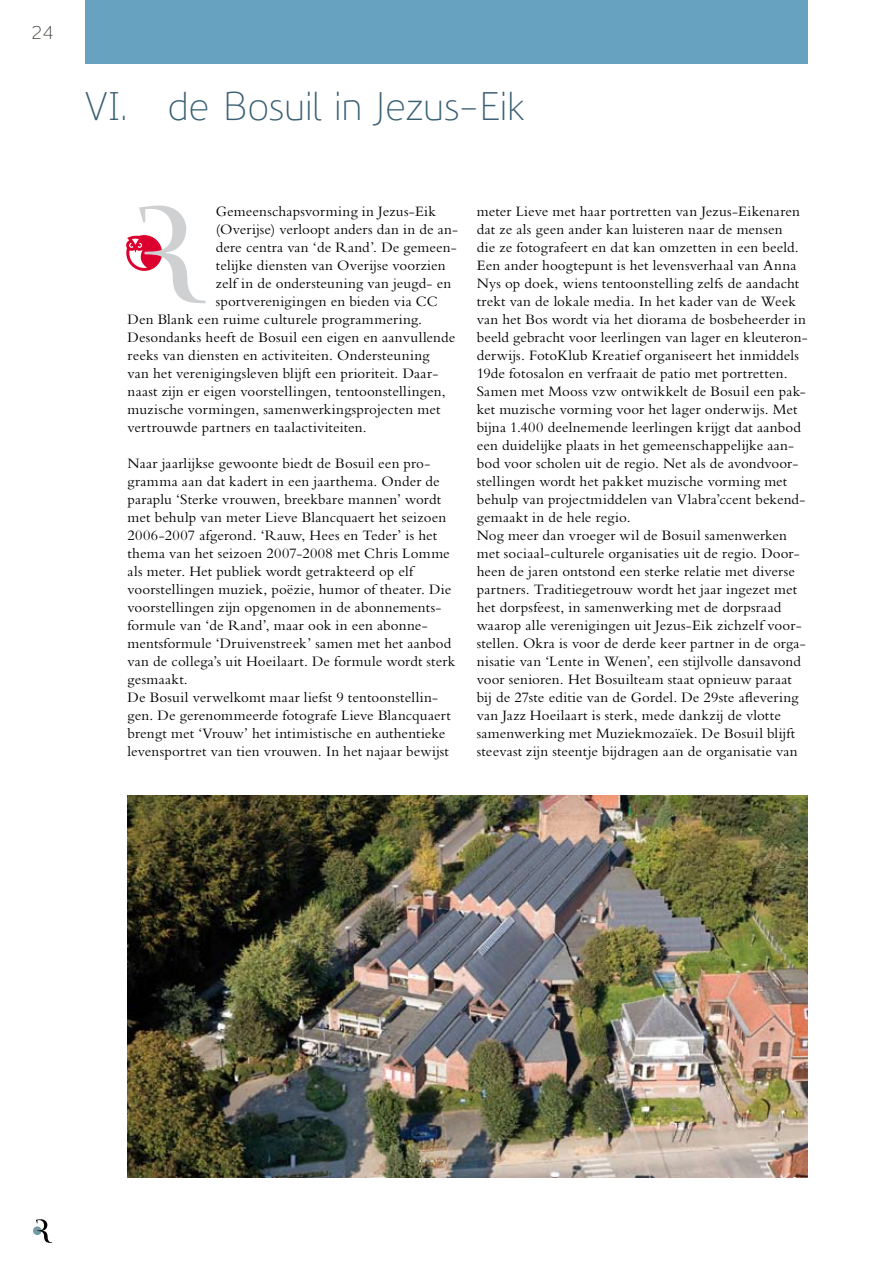
<style>
.page{position:relative;width:893px;height:1263px;background:#fff}
.page>*{position:absolute;margin:0;border:0;box-sizing:border-box;transform-origin:0 0}
.t1{font:300 39px "Precious Sans";letter-spacing:-.005em;color:#3a6074}
.t2{font:300 18px "Precious Sans";color:#33332d}
.t3{font:15px/18px "Bembo Std";letter-spacing:.01em;color:#000}
</style>
<div class="page">
<div style="left:33px;top:1226px;width:9px;height:9px;background:#749ba4;border-radius:50%"></div>
<svg style="left:36px;top:1219px;width:16px;height:24px"></svg>
<div style="left:85px;top:0;width:723px;height:64px;background:#67a2c0"></div>
<svg style="left:126px;top:206px;width:80px;height:97px"></svg>
<img style="left:128px;top:795px;width:680px;height:383px">
<p class="t2" style="left:31px;top:21px;width:25px">24</p>
<h1 class="t1" style="left:85px;top:81px;width:441px">VI. de Bosuil in Jezus-Eik</h1>
<p class="t3" style="left:216px;top:202px;width:222px">Gemeenschapsvorming in Jezus-Eik</p>
<p class="t3" style="left:216px;top:220px;width:244px">(Overijse) verloopt anders dan in de an-</p>
<p class="t3" style="left:216px;top:238px;width:242px">dere centra van ‘de Rand’. De gemeen-</p>
<p class="t3" style="left:216px;top:256px;width:231px">telijke diensten van Overijse voorzien</p>
<p class="t3" style="left:216px;top:274px;width:237px">zelf in de ondersteuning van jeugd- en</p>
<p class="t3" style="left:216px;top:292px;width:223px">sportverenigingen en bieden via CC</p>
<p class="t3" style="left:128px;top:310px;width:296px">Den Blank een ruime culturele programmering.</p>
<p class="t3" style="left:128px;top:328px;width:329px">Desondanks heeft de Bosuil een eigen en aanvullende</p>
<p class="t3" style="left:128px;top:346px;width:303px">reeks van diensten en activiteiten. Ondersteuning</p>
<p class="t3" style="left:128px;top:364px;width:312px">van het verenigingsleven blijft een prioriteit. Daar-</p>
<p class="t3" style="left:128px;top:382px;width:320px">naast zijn er eigen voorstellingen, tentoonstellingen,</p>
<p class="t3" style="left:128px;top:400px;width:314px">muzische vormingen, samenwerkingsprojecten met</p>
<p class="t3" style="left:128px;top:418px;width:241px">vertrouwde partners en taalactiviteiten.</p>
<p class="t3" style="left:128px;top:454px;width:329px">Naar jaarlijkse gewoonte biedt de Bosuil een pro&shy;gramma aan dat kadert in een jaarthema. Onder de paraplu ‘Sterke vrouwen, breekbare mannen’ wordt met behulp van meter Lieve Blancquaert het seizoen 2006-2007 afgerond. ‘Rauw, Hees en Teder’ is het thema van het seizoen 2007-2008 met Chris Lomme als meter. Het publiek wordt getrakteerd op elf voorstellingen muziek, poëzie, humor of theater. Die voorstellingen zijn opgenomen in de abonnements&shy;formule van ‘de Rand’, maar ook in een abonne&shy;mentsformule ‘Druivenstreek’ samen met het aanbod van de collega’s uit Hoeilaart. De formule wordt sterk gesmaakt.<br>De Bosuil verwelkomt maar liefst 9 tentoonstellin&shy;gen. De gerenommeerde fotografe Lieve Blancquaert brengt met ‘Vrouw’ het intimistische en authentieke levensportret van tien vrouwen. In het najaar bewijst</p>
<p class="t3" style="left:477px;top:202px;width:332px">meter Lieve met haar portretten van Jezus-Eikenaren dat ze als geen ander kan luisteren naar de mensen<br>die ze fotografeert en dat kan omzetten in een beeld.<br>Een ander hoogtepunt is het levensverhaal van Anna Nys op doek, wiens tentoonstelling zelfs de aandacht trekt van de lokale media. In het kader van de Week van het Bos wordt via het diorama de bosbeheerder in beeld gebracht voor leerlingen van lager en kleuteron&shy;derwijs. FotoKlub Kreatief organiseert het inmiddels 19de fotosalon en verfraait de patio met portretten.<br>Samen met Mooss vzw ontwikkelt de Bosuil een pak&shy;ket muzische vorming voor het lager onderwijs. Met bijna 1.400 deelnemende leerlingen krijgt dat aanbod een duidelijke plaats in het gemeenschappelijke aan&shy;bod voor scholen uit de regio. Net als de avondvoor&shy;stellingen wordt het pakket muzische vorming met behulp van projectmiddelen van Vlabra’ccent bekend&shy;gemaakt in de hele regio.<br>Nog meer dan vroeger wil de Bosuil samenwerken met sociaal-culturele organisaties uit de regio. Door&shy;heen de jaren ontstond een sterke relatie met diverse partners. Traditiegetrouw wordt het jaar ingezet met het dorpsfeest, in samenwerking met de dorpsraad waarop alle verenigingen uit Jezus-Eik zichzelf voor&shy;stellen. Okra is voor de derde keer partner in de orga&shy;nisatie van ‘Lente in Wenen’, een stijlvolle dansavond voor senioren. Het Bosuilteam staat opnieuw paraat bij de 27ste editie van de Gordel. De 29ste aflevering van Jazz Hoeilaart is sterk, mede dankzij de vlotte samenwerking met Muziekmozaïek. De Bosuil blijft steevast zijn steentje bijdragen aan de organisatie van</p>
</div>
